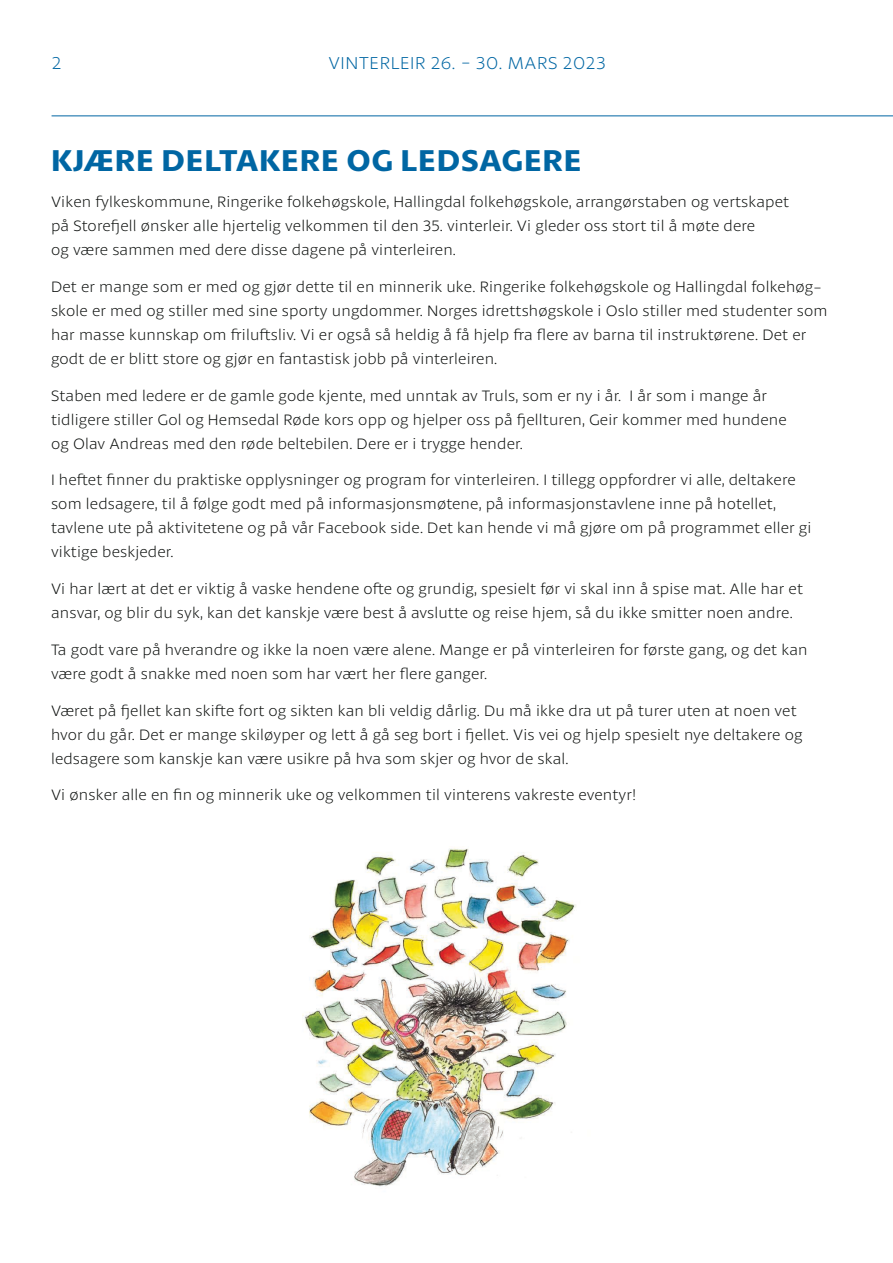
<style>
.page{position:relative;width:893px;height:1263px;background:#fff}
.page>*{position:absolute;margin:0;border:0;box-sizing:border-box;transform-origin:0 0}
.Side_overskrift{font:600 31.5px "Petala Pro";letter-spacing:.03em;color:#0066a3}
.t1{font:300 18px "Petala Pro";letter-spacing:.04em;color:#0066a3}
.brød{font:300 15.75px/24px "Petala Pro";letter-spacing:.01em;color:#090c0a}
</style>
<div class="page">
<hr style="left:52px;top:116px;width:841px;height:1px;background:#0066a3">
<img style="left:302px;top:848px;width:275px;height:339px">
<p class="t1" style="left:52px;top:54px;width:11px">2</p>
<p class="t1" style="left:328px;top:54px;width:279px">VINTERLEIR 26. - 30. MARS 2023</p>
<p class="Side_overskrift" style="left:51px;top:143px;width:531px">KJÆRE DELTAKERE OG LEDSAGERE</p>
<p class="brød" style="left:51px;top:190px;width:740px">Viken fylkeskommune, Ringerike folkehøgskole, Hallingdal folkehøgskole, arrangørstaben og vertskapet på Storefjell ønsker alle hjertelig velkommen til den 35. vinterleir. Vi gleder oss stort til å møte dere<br>og være sammen med dere disse dagene på vinterleiren.</p>
<p class="brød" style="left:51px;top:275px;width:778px">Det er mange som er med og gjør dette til en minnerik uke. Ringerike folkehøgskole og Hallingdal folkehøg&shy;skole er med og stiller med sine sporty ungdommer. Norges idrettshøgskole i Oslo stiller med studenter som har masse kunnskap om friluftsliv. Vi er også så heldig å få hjelp fra flere av barna til instruktørene. Det er godt de er blitt store og gjør en fantastisk jobb på vinterleiren.</p>
<p class="brød" style="left:51px;top:384px;width:737px">Staben med ledere er de gamle gode kjente, med unntak av Truls, som er ny i år. I år som i mange år tidligere stiller Gol og Hemsedal Røde kors opp og hjelper oss på fjellturen, Geir kommer med hundene og Olav Andreas med den røde beltebilen. Dere er i trygge hender.</p>
<p class="brød" style="left:51px;top:469px;width:762px">I heftet finner du praktiske opplysninger og program for vinterleiren. I tillegg oppfordrer vi alle, deltakere som ledsagere, til å følge godt med på informasjonsmøtene, på informasjonstavlene inne på hotellet, tavlene ute på aktivitetene og på vår Facebook side. Det kan hende vi må gjøre om på programmet eller gi viktige beskjeder.</p>
<p class="brød" style="left:51px;top:577px;width:753px">Vi har lært at det er viktig å vaske hendene ofte og grundig, spesielt før vi skal inn å spise mat. Alle har et ansvar, og blir du syk, kan det kanskje være best å avslutte og reise hjem, så du ikke smitter noen andre.</p>
<p class="brød" style="left:51px;top:638px;width:758px">Ta godt vare på hverandre og ikke la noen være alene. Mange er på vinterleiren for første gang, og det kan være godt å snakke med noen som har vært her flere ganger.</p>
<p class="brød" style="left:51px;top:699px;width:753px">Været på fjellet kan skifte fort og sikten kan bli veldig dårlig. Du må ikke dra ut på turer uten at noen vet hvor du går. Det er mange skiløyper og lett å gå seg bort i fjellet. Vis vei og hjelp spesielt nye deltakere og ledsagere som kanskje kan være usikre på hva som skjer og hvor de skal.</p>
<p class="brød" style="left:51px;top:784px;width:587px">Vi ønsker alle en fin og minnerik uke og velkommen til vinterens vakreste eventyr!</p>
</div>
